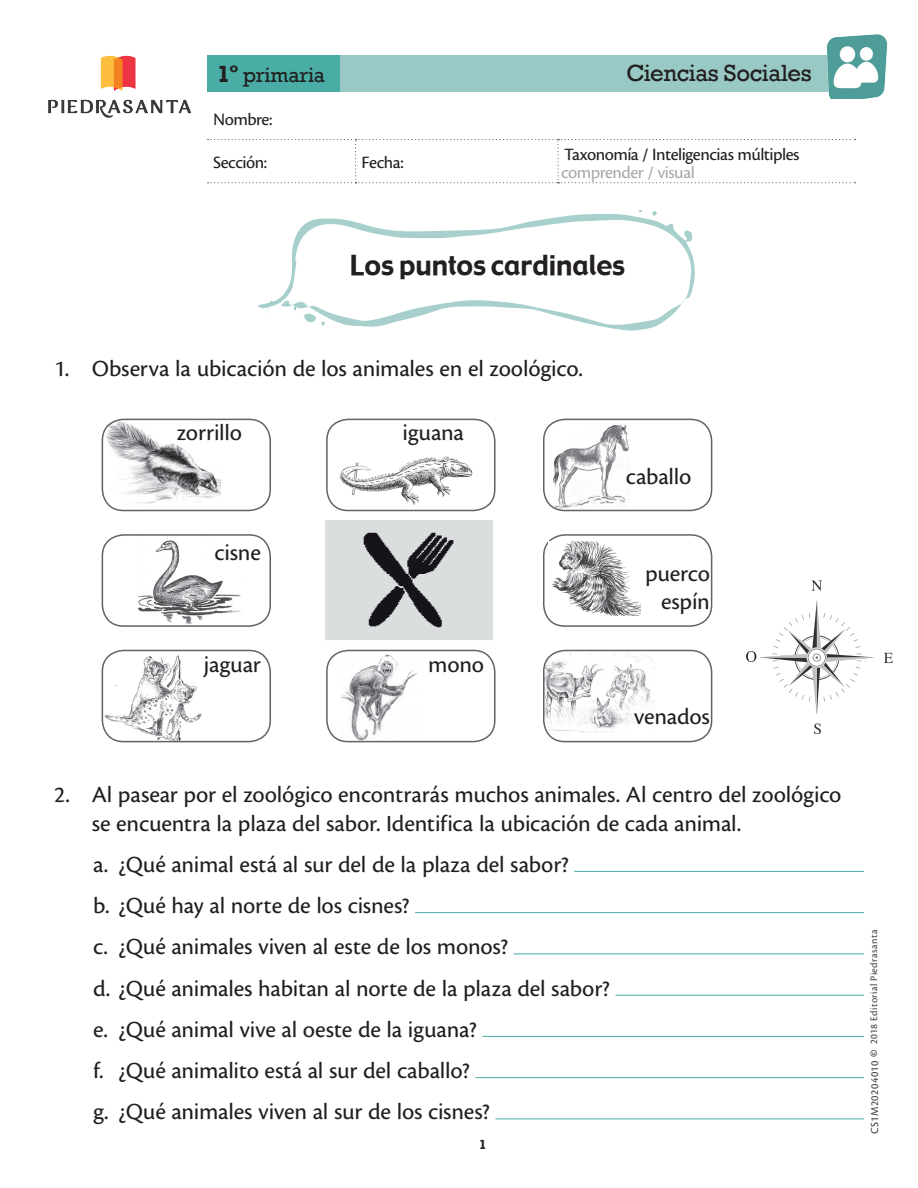
<style>
.page{position:relative;width:918px;height:1188px;background:#fff}
.page>*{position:absolute;margin:0;border:0;box-sizing:border-box;transform-origin:0 0}
.Tit_1y2{font:27px "Gadget";letter-spacing:-.005em;color:#231f20}
.Curso_NG{font:24px/28.8px "Cronos Pro Capt";letter-spacing:-.01em;color:#231f20}
.t1{font:24px "Rockwell";letter-spacing:-.02em;color:#231f20}
.t2{font:21px "Rockwell";letter-spacing:-.005em;color:#231f20}
.t3{font:18px "Cronos Pro Capt";letter-spacing:-.03em;color:#231f20}
.Nombre_alumno{font:18px "Cronos Pro Capt";letter-spacing:-.03em;color:#a8a9ad}
.Curso_NG-2{font:700 13.5px "Rockwell";color:#231f20}
._2014_Editorial_Pie{font:10.5px "Cronos Pro";letter-spacing:.04em;color:#3e3e3f}
.s1{font-weight:700;font-size:24px}
.s2{font-family:"Cronos Pro Capt";font-size:11.25px}
.s3{font-weight:700}
</style>
<div class="page">
<svg style="left:208px;top:139px;width:648px;height:44px"></svg>
<svg style="left:207px;top:55px;width:615px;height:37px;background:#87c2bd"></svg>
<img style="left:48px;top:55px;width:143px;height:63px">
<img style="left:822px;top:34px;width:66px;height:65px">
<img style="left:101px;top:650px;width:101px;height:91px">
<svg style="left:258px;top:210px;width:437px;height:121px"></svg>
<img style="left:105px;top:421px;width:116px;height:84px">
<div style="left:102px;top:419px;width:169px;height:92px;border:2px solid #636366;border-radius:21px"></div>
<img style="left:553px;top:424px;width:76px;height:86px">
<div style="left:543px;top:419px;width:169px;height:92px;border:2px solid #636366;border-radius:21px"></div>
<div style="left:326px;top:419px;width:170px;height:92px;border:2px solid #636366;border-radius:21px"></div>
<img style="left:341px;top:654px;width:77px;height:85px">
<div style="left:326px;top:650px;width:170px;height:92px;border:2px solid #636366;border-radius:21px"></div>
<img style="left:339px;top:456px;width:134px;height:52px">
<img style="left:138px;top:535px;width:132px;height:89px">
<div style="left:102px;top:534px;width:169px;height:93px;border:2px solid #636366;border-radius:21px"></div>
<div style="left:543px;top:534px;width:169px;height:93px;border:2px solid #636366;border-radius:21px"></div>
<div style="left:102px;top:650px;width:169px;height:92px;border:2px solid #636366;border-radius:21px"></div>
<img style="left:544px;top:652px;width:112px;height:81px">
<div style="left:543px;top:650px;width:169px;height:92px;border:2px solid #636366;border-radius:21px"></div>
<hr style="left:574px;top:871px;width:290px;height:1px;background:#49ada5">
<hr style="left:415px;top:912px;width:449px;height:1px;background:#49ada5">
<hr style="left:514px;top:954px;width:350px;height:1px;background:#49ada5">
<hr style="left:615px;top:995px;width:249px;height:1px;background:#49ada5">
<hr style="left:482px;top:1036px;width:382px;height:1px;background:#49ada5">
<hr style="left:475px;top:1077px;width:389px;height:1px;background:#49ada5">
<hr style="left:495px;top:1119px;width:369px;height:1px;background:#49ada5">
<img style="left:326px;top:520px;width:166px;height:120px">
<svg style="left:811px;top:580px;width:11px;height:11px"></svg>
<svg style="left:884px;top:653px;width:9px;height:10px"></svg>
<svg style="left:814px;top:723px;width:7px;height:11px"></svg>
<svg style="left:746px;top:601px;width:128px;height:113px"></svg>
<img style="left:549px;top:542px;width:92px;height:73px">
<p class="t2" style="left:217px;top:63px;width:110px"><span class="s1">1º</span> primaria</p>
<p class="t1" style="left:626px;top:59px;width:187px">Ciencias Sociales</p>
<p class="t3" style="left:213px;top:109px;width:61px">Nombre:</p>
<p class="t3" style="left:213px;top:152px;width:56px">Sección:</p>
<p class="t3" style="left:362px;top:152px;width:44px">Fecha:</p>
<p class="t3" style="left:564px;top:144px;width:237px">Taxonomía / Inteligencias múltiples</p>
<p class="Nombre_alumno" style="left:561px;top:162px;width:135px">comprender / visual</p>
<p class="Tit_1y2" style="left:350px;top:248px;width:277px">Los puntos cardinales</p>
<p class="Curso_NG" style="left:54px;top:354px;width:531px">1. Observa la ubicación de los animales en el zoológico.</p>
<p class="Curso_NG" style="left:177px;top:418px;width:67px">zorrillo</p>
<p class="Curso_NG" style="left:215px;top:539px;width:48px">cisne</p>
<p class="Curso_NG" style="left:403px;top:418px;width:63px">iguana</p>
<p class="Curso_NG" style="left:204px;top:650px;width:59px">jaguar</p>
<p class="Curso_NG" style="left:428px;top:650px;width:57px">mono</p>
<p class="Curso_NG" style="left:626px;top:463px;width:67px">caballo</p>
<p class="Curso_NG" style="left:645px;top:559px;width:66px;line-height:28.3px;text-align:right">puerco espín</p>
<p class="Curso_NG" style="left:634px;top:703px;width:77px">venados</p>
<p class="Curso_NG" style="left:92px;top:780px;width:751px;text-indent:-38px">2. Al pasear por el zoológico encontrarás muchos animales. Al centro del zoológico se encuentra la plaza del sabor. Identifica la ubicación de cada animal.</p>
<p class="Curso_NG" style="left:93px;top:850px;width:477px">a. ¿Qué animal está al sur del de la plaza del sabor?</p>
<p class="Curso_NG" style="left:93px;top:891px;width:318px">b. ¿Qué hay al norte de los cisnes?</p>
<p class="Curso_NG" style="left:93px;top:933px;width:417px">c. ¿Qué animales viven al este de los monos?</p>
<p class="Curso_NG" style="left:93px;top:974px;width:518px">d. ¿Qué animales habitan al norte de la plaza del sabor?</p>
<p class="Curso_NG" style="left:93px;top:1015px;width:385px">e. ¿Qué animal vive al oeste de la iguana?</p>
<p class="Curso_NG" style="left:93px;top:1056px;width:378px">f. ¿Qué animalito está al sur del caballo?</p>
<p class="Curso_NG" style="left:93px;top:1098px;width:398px">g. ¿Qué animales viven al sur de los cisnes?</p>
<p class="Curso_NG-2" style="left:479px;top:1136px;width:9px">1</p>
<p class="_2014_Editorial_Pie" style="left:868px;top:1134px;width:206px;rotate:-90deg"><span class="s2">CS1M20204010</span> <span class="s3">©</span> 2018 Editorial Piedrasanta</p>
</div>
